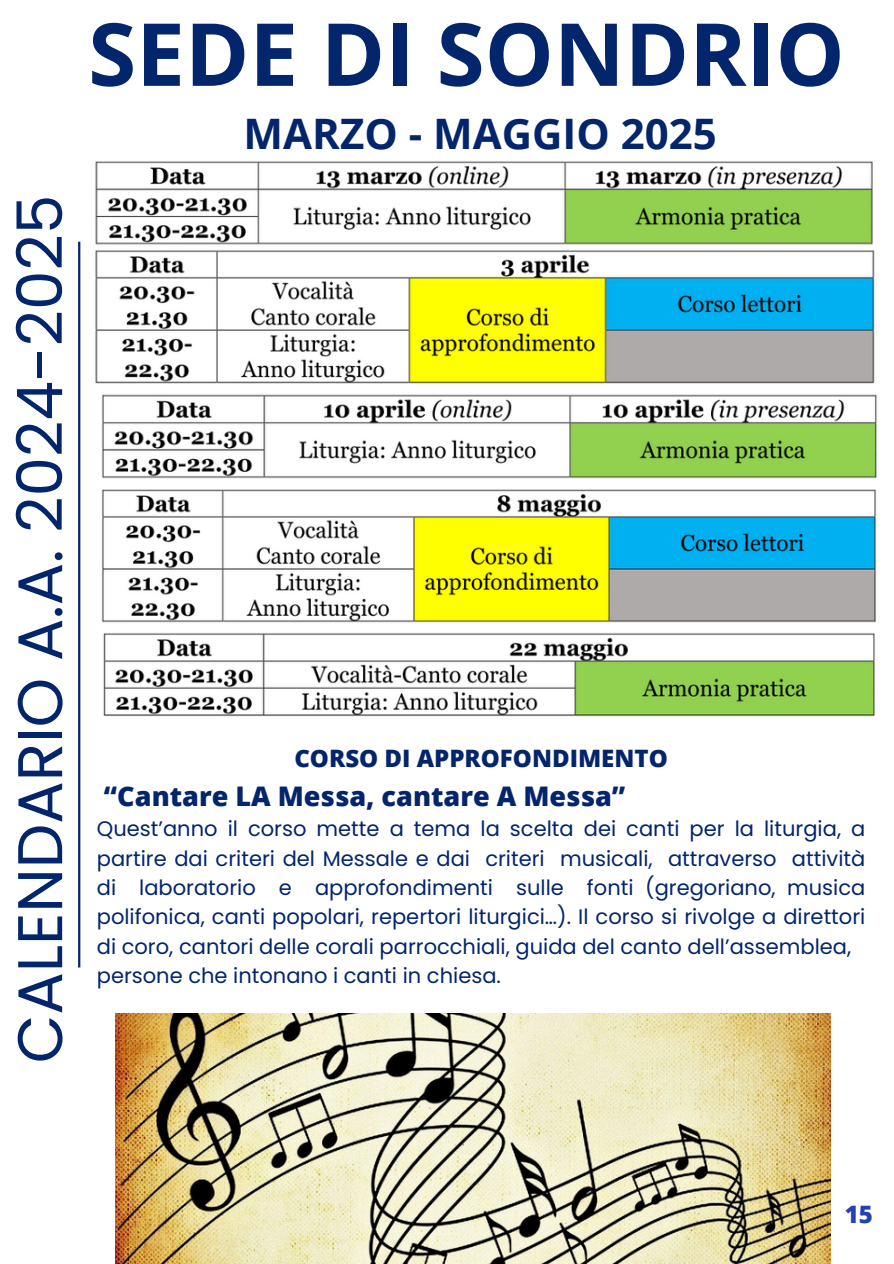
<style>
.page{position:relative;width:894px;height:1264px;background:#fff}
.page>*{position:absolute;margin:0;border:0;box-sizing:border-box;transform-origin:0 0}
.t1{font:700 87px "Open Sans";color:#03256c}
.t2{font:63px "Poppins";color:#03256c}
.t3{font:700 42px "Open Sans";color:#03256c}
.t4{font:800 27px "Open Sans";color:#03256c}
.t5{font:800 24px "Open Sans";color:#03256c}
.t6{font:800 24px "Open Sans";color:#2541b2}
.t7{font:21px/29.4px "Poppins";color:#03256c}
</style>
<div class="page">
<hr style="left:78px;top:242px;width:2px;height:725px;background:#03256c">
<img style="left:116px;top:1013px;width:714px;height:250px">
<img style="left:95px;top:161px;width:780px;height:222px">
<img style="left:101px;top:394px;width:776px;height:85px">
<img style="left:101px;top:489px;width:775px;height:134px">
<img style="left:103px;top:633px;width:772px;height:83px">
<h2 class="t2" style="left:-4px;top:1063px;width:870px;rotate:-90deg">CALENDARIO A.A. 2024-2025</h2>
<h1 class="t1" style="left:88px;top:-7px;width:757px">SEDE DI SONDRIO</h1>
<h3 class="t3" style="left:243px;top:104px;width:474px">MARZO - MAGGIO 2025</h3>
<p class="t5" style="left:294px;top:741px;width:375px">CORSO DI APPROFONDIMENTO</p>
<p class="t4" style="left:104px;top:776px;width:523px">“Cantare LA Messa, cantare A Messa”</p>
<p class="t7" style="left:97px;top:814px;width:769px">Quest’anno il corso mette a tema la scelta dei canti per la liturgia, a partire dai criteri del Messale e dai criteri musicali, attraverso attività di laboratorio e approfondimenti sulle fonti (gregoriano, musica polifonica, canti popolari, repertori liturgici…). Il corso si rivolge a direttori di coro, cantori delle corali parrocchiali, guida del canto dell’assemblea, persone che intonano i canti in chiesa.</p>
<p class="t6" style="left:844px;top:1197px;width:30px">15</p>
</div>
